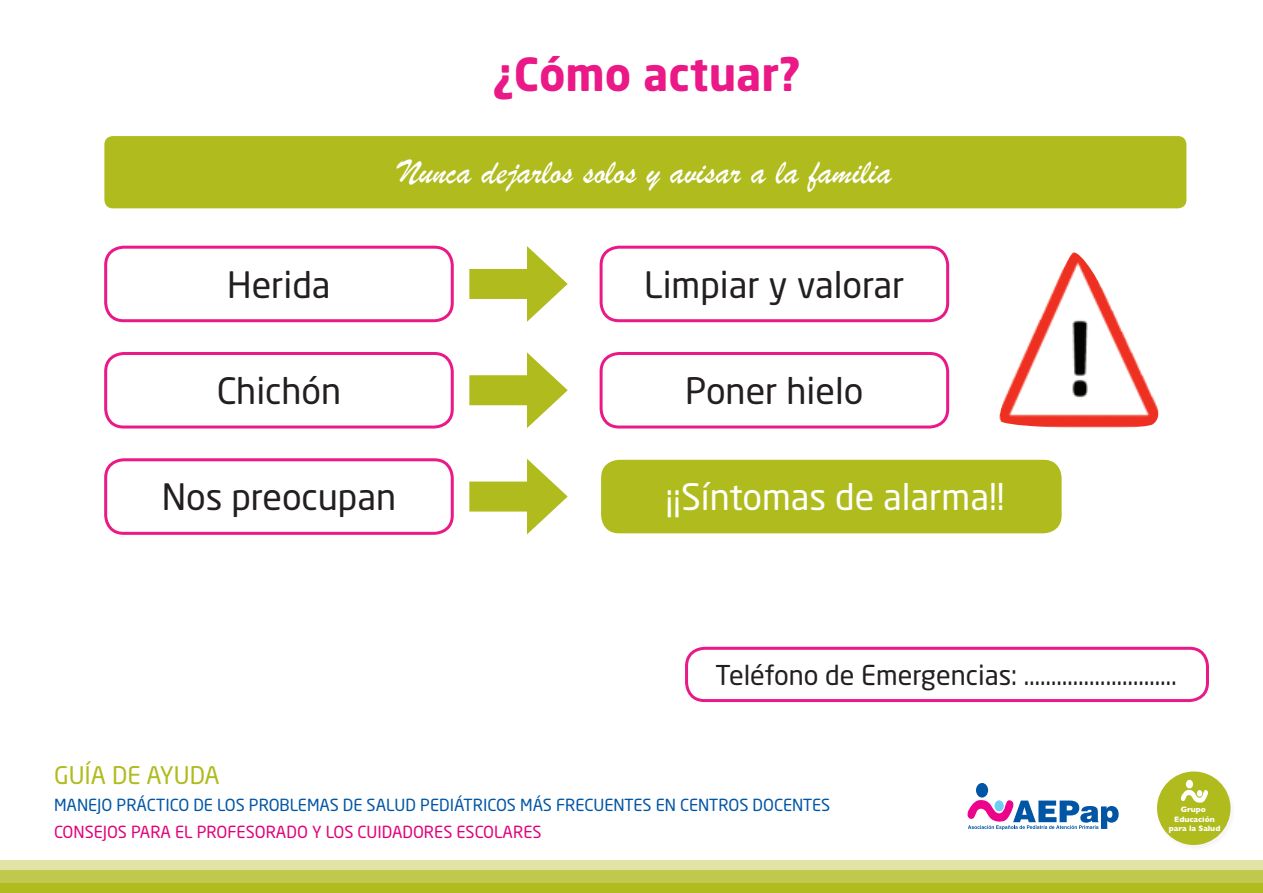
<style>
.page{position:relative;width:1263px;height:893px;background:#fff}
.page>*{position:absolute;margin:0;border:0;box-sizing:border-box;transform-origin:0 0}
._00_LADILLO_1_MAGENT{font:700 45px "Neo Sans Std";color:#ea1987}
.t1{font:36px "Neo Sans Std";color:#231f20}
.t2{font:36px "Brush Script";color:#fff}
.t3{font:36px "Neo Sans Std";color:#fff}
.t4{font:27px "Neo Sans Std";color:#231f20}
.t5{font:24px "Neo Sans Std";color:#b0bb1d}
.t6{font:16.5px "Neo Sans Std";color:#0155a5}
.t7{font:16.5px "Neo Sans Std";color:#e2007a}
.t8{font:700 7.95px/9.6px "Gill Sans";color:#fff;text-align:center}
</style>
<div class="page">
<div style="left:0;top:860px;width:1263px;height:33px;background:#e0e4a7"></div>
<div style="left:0;top:870px;width:1263px;height:23px;background:linear-gradient(to right,#c0c94d,#c0c94d)"></div>
<div style="left:0;top:884px;width:1263px;height:9px;background:#b0bb1d"></div>
<div style="left:976px;top:783px;width:12px;height:14px;background:#0155a5;border-radius:50%"></div>
<svg style="left:967px;top:800px;width:152px;height:30px"></svg>
<img style="left:1157px;top:771px;width:74px;height:74px">
<div style="left:1157px;top:771px;width:73px;height:74px;background:#b0bb1d;border-radius:50%"></div>
<div style="left:1186px;top:780px;width:7px;height:8px;background:#fff;border-radius:50%"></div>
<svg style="left:1181px;top:790px;width:27px;height:13px"></svg>
<div style="left:104px;top:136px;width:1082px;height:72px;background:#b0bb1d;border-radius:9px"></div>
<div style="left:104px;top:246px;width:350px;height:76px;border:3px solid #ea1987;border-radius:18px"></div>
<div style="left:600px;top:246px;width:349px;height:76px;border:3px solid #ea1987;border-radius:18px"></div>
<div style="left:469px;top:269px;width:72px;height:30px;background:#b0bb1d"></div>
<svg style="left:527px;top:246px;width:41px;height:76px"></svg>
<div style="left:104px;top:352px;width:350px;height:76px;border:3px solid #ea1987;border-radius:18px"></div>
<div style="left:600px;top:352px;width:349px;height:76px;border:3px solid #ea1987;border-radius:18px"></div>
<div style="left:469px;top:375px;width:72px;height:30px;background:#b0bb1d"></div>
<svg style="left:527px;top:352px;width:41px;height:76px"></svg>
<div style="left:601px;top:460px;width:460px;height:73px;background:#b0bb1d;border-radius:18px"></div>
<div style="left:104px;top:458px;width:350px;height:77px;border:3px solid #ea1987;border-radius:18px"></div>
<div style="left:469px;top:482px;width:72px;height:30px;background:#b0bb1d"></div>
<svg style="left:527px;top:459px;width:41px;height:75px"></svg>
<div style="left:685px;top:647px;width:524px;height:55px;border:3px solid #ea1987;border-radius:18px"></div>
<img style="left:999px;top:252px;width:160px;height:176px">
<p class="_00_LADILLO_1_MAGENT" style="left:492px;top:46px;width:310px">¿Cómo actuar?</p>
<p class="t2" style="left:399px;top:150px;width:495px">Nunca dejarlos solos y avisar a la familia</p>
<p class="t1" style="left:227px;top:262px;width:105px">Herida</p>
<p class="t1" style="left:644px;top:262px;width:262px">Limpiar y valorar</p>
<p class="t1" style="left:217px;top:369px;width:126px">Chichón</p>
<p class="t1" style="left:685px;top:369px;width:180px">Poner hielo</p>
<p class="t1" style="left:162px;top:475px;width:236px">Nos preocupan</p>
<p class="t3" style="left:665px;top:475px;width:341px">¡¡Síntomas de alarma!!</p>
<p class="t4" style="left:715px;top:658px;width:463px">Teléfono de Emergencias: ……………………….</p>
<p class="t5" style="left:54px;top:760px;width:167px">GUÍA DE AYUDA</p>
<p class="t6" style="left:54px;top:794px;width:778px">MANEJO PRÁCTICO DE LOS PROBLEMAS DE SALUD PEDIÁTRICOS MÁS FRECUENTES EN CENTROS DOCENTES</p>
<p class="t7" style="left:54px;top:821px;width:489px">CONSEJOS PARA EL PROFESORADO Y LOS CUIDADORES ESCOLARES</p>
<p class="t8" style="left:1169px;top:804px;width:53px">Grupo<br>Educación para la Salud</p>
</div>
